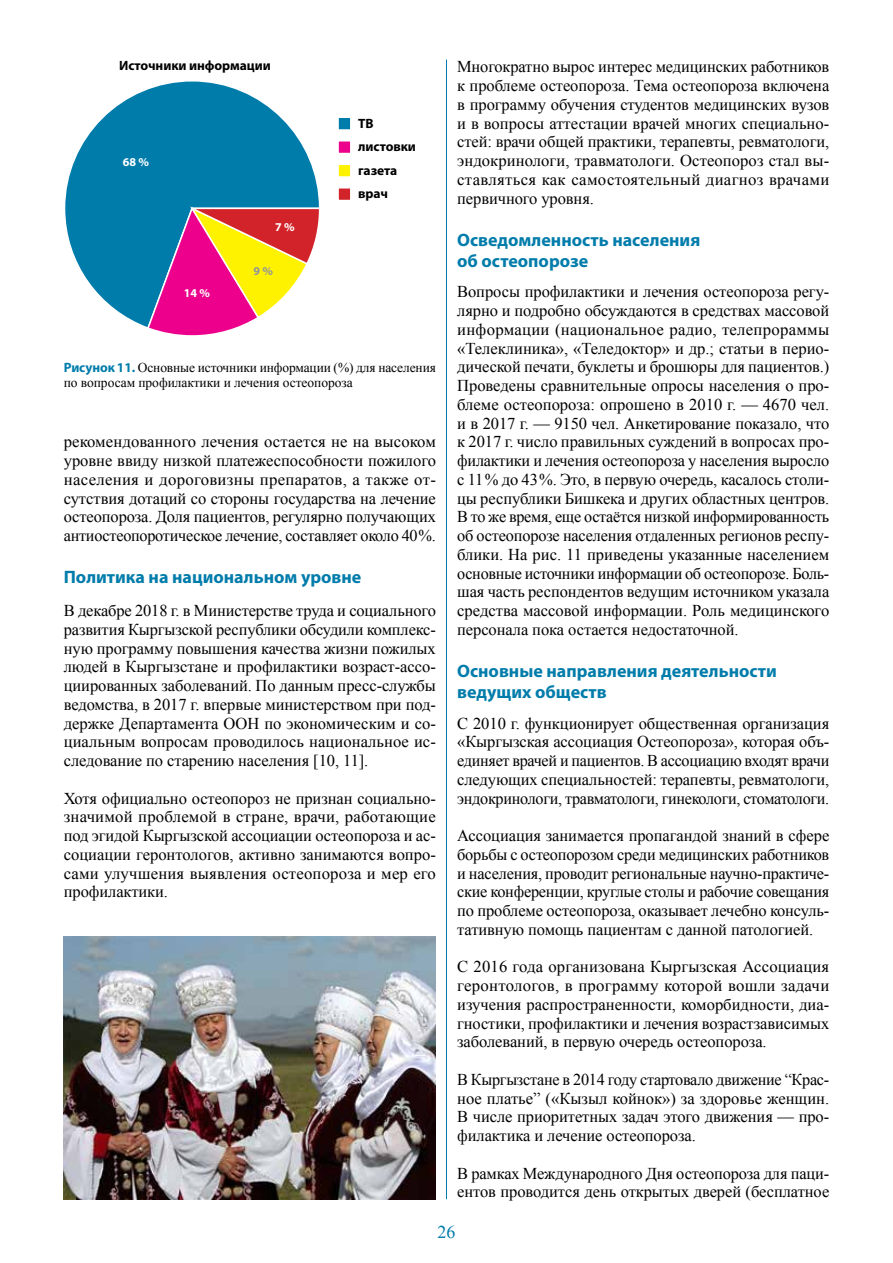
<style>
.page{position:relative;width:893px;height:1263px;background:#fff}
.page>*{position:absolute;margin:0;border:0;box-sizing:border-box;transform-origin:0 0}
.t1{font:700 18px/21px "Myriad Pro";color:#007cab}
.t2{font:18px "Times New Roman";color:#007cab}
.t3{font:16.5px/18.8px "Times New Roman";letter-spacing:-.005em;color:#000;text-align:justify}
.t4{font:13.5px/15.8px "Times New Roman";letter-spacing:-.01em;color:#000}
.t5{font:700 13.5px/23.5px "Myriad Pro";letter-spacing:-.005em;color:#000}
.t6{font:700 12px "Myriad Pro";color:#fff}
.t7{font:700 12px "Myriad Pro";color:#939598}
.s1{font-family:"Myriad Pro";font-weight:700;color:#007cab}
</style>
<div class="page">
<hr style="left:446px;top:60px;width:1px;height:1139px;background:#007cab">
<img style="left:64px;top:936px;width:372px;height:263px">
<svg style="left:65px;top:81px;width:254px;height:246px"></svg>
<svg style="left:146px;top:205px;width:173px;height:131px"></svg>
<div style="left:337px;top:116px;width:15px;height:15px;background:#007cab;border:2px solid #fff"></div>
<div style="left:337px;top:140px;width:15px;height:14px;background:#ec008c;border:2px solid #fff"></div>
<div style="left:337px;top:164px;width:15px;height:14px;background:#fff200;border:2px solid #fff"></div>
<div style="left:337px;top:187px;width:15px;height:14px;background:#d2232a;border:2px solid #fff"></div>
<p class="t5" style="left:119px;top:53px;width:153px">Источники информации</p>
<p class="t6" style="left:123px;top:155px;width:28px">68 %</p>
<p class="t6" style="left:184px;top:285px;width:28px">14 %</p>
<p class="t6" style="left:275px;top:219px;width:21px">7 %</p>
<p class="t7" style="left:253px;top:263px;width:21px">9 %</p>
<p class="t5" style="left:358px;top:111px;width:59px;text-indent:-7px">ТВ листовки газета врач</p>
<p class="t4" style="left:64px;top:359px;width:374px"><span class="s1">Рисунок 11.</span> Основные источники информации (%) для населения по вопросам профилактики и лечения остеопороза</p>
<p class="t3" style="left:64px;top:432px;width:374px">рекомендованного лечения остается не на высоком уровне ввиду низкой платежеспособности пожилого населения и дороговизны препаратов, а также от&shy;сутствия дотаций со стороны государства на лечение остеопороза. Доля пациентов, регулярно получающих антиостеопоротическое лечение, составляет около 40 %.</p>
<p class="t1" style="left:64px;top:566px;width:299px">Политика на национальном уровне</p>
<p class="t3" style="left:64px;top:601px;width:374px">В декабре 2018 г. в Министерстве труда и социального развития Кыргызской республики обсудили комплекс&shy;ную программу повышения качества жизни пожилых людей в Кыргызстане и профилактики возраст-ассо&shy;циированных заболеваний. По данным пресс-службы ведомства, в 2017 г. впервые министерством при под&shy;держке Департамента ООН по экономическим и со&shy;циальным вопросам проводилось национальное ис&shy;следование по старению населения [10, 11].</p>
<p class="t3" style="left:64px;top:788px;width:374px">Хотя официально остеопороз не признан социально&shy;значимой проблемой в стране, врачи, работающие под эгидой Кыргызской ассоциации остеопороза и ас&shy;социации геронтологов, активно занимаются вопро&shy;сами улучшения выявления остеопороза и мер его профилактики.</p>
<p class="t3" style="left:457px;top:57px;width:374px">Многократно вырос интерес медицинских работников к проблеме остеопороза. Тема остеопороза включена в программу обучения студентов медицинских вузов и в вопросы аттестации врачей многих специально&shy;стей: врачи общей практики, терапевты, ревматологи, эндокринологи, травматологи. Остеопороз стал вы&shy;ставляться как самостоятельный диагноз врачами первичного уровня.</p>
<p class="t1" style="left:457px;top:229px;width:245px">Осведомленность населения об остеопорозе</p>
<p class="t3" style="left:457px;top:282px;width:374px">Вопросы профилактики и лечения остеопороза регу&shy;лярно и подробно обсуждаются в средствах массовой информации (национальное радио, телепрораммы «Телеклиника», «Теледоктор» и др.; статьи в перио&shy;дической печати, буклеты и брошюры для пациентов.)<br>Проведены сравнительные опросы населения о про&shy;блеме остеопороза: опрошено в 2010 г. — 4670 чел. и в 2017 г. — 9150 чел. Анкетирование показало, что к 2017 г. число правильных суждений в вопросах про&shy;филактики и лечения остеопороза у населения выросло с 11 % до 43 %. Это, в первую очередь, касалось столи&shy;цы республики Бишкека и других областных центров.<br>В то же время, еще остаётся низкой информированность об остеопорозе населения отдаленных регионов респу&shy;блики. На рис. 11 приведены указанные населением основные источники информации об остеопорозе. Боль&shy;шая часть респондентов ведущим источником указала средства массовой информации. Роль медицинского персонала пока остается недостаточной.</p>
<p class="t1" style="left:457px;top:660px;width:321px">Основные направления деятельности ведущих обществ</p>
<p class="t3" style="left:457px;top:713px;width:374px">С 2010 г. функционирует общественная организация «Кыргызская ассоциация Остеопороза», которая объ&shy;единяет врачей и пациентов. В ассоциацию входят врачи следующих специальностей: терапевты, ревматологи, эндокринологи, травматологи, гинекологи, стоматологи.</p>
<p class="t3" style="left:457px;top:826px;width:374px">Ассоциация занимается пропагандой знаний в сфере борьбы с остеопорозом среди медицинских работников и населения, проводит региональные научно-практиче&shy;ские конференции, круглые столы и рабочие совещания по проблеме остеопороза, оказывает лечебно консуль&shy;тативную помощь пациентам с данной патологией.</p>
<p class="t3" style="left:457px;top:957px;width:374px">С 2016 года организована Кыргызская Ассоциация геронтологов, в программу которой вошли задачи изучения распространенности, коморбидности, диа&shy;гностики, профилактики и лечения возрастзависимых заболеваний, в первую очередь остеопороза.</p>
<p class="t3" style="left:457px;top:1070px;width:374px">В Кыргызстане в 2014 году стартовало движение “Крас&shy;ное платье” («Кызыл койнок») за здоровье женщин.<br>В числе приоритетных задач этого движения — про&shy;филактика и лечение остеопороза.</p>
<p class="t3" style="left:457px;top:1163px;width:374px">В рамках Международного Дня остеопороза для паци&shy;ентов проводится день открытых дверей (бесплатное</p>
<p class="t2" style="left:437px;top:1220px;width:19px">26</p>
</div>
